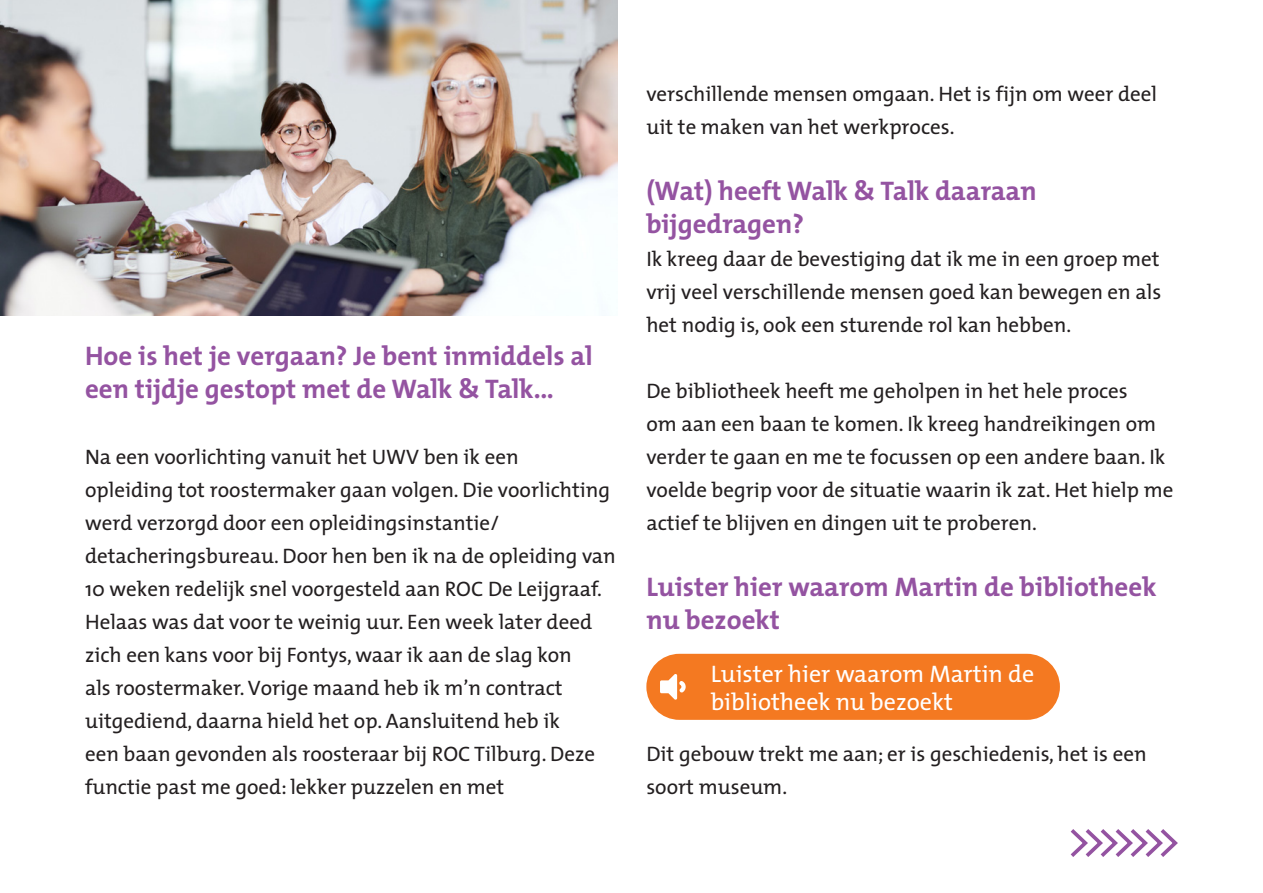
<style>
.page{position:relative;width:1263px;height:893px;background:#fff}
.page>*{position:absolute;margin:0;border:0;box-sizing:border-box;transform-origin:0 0}
.t1{font:700 27px/33px "The Mix";color:#9453a1}
.t2{font:24px/28.5px "The Mix";color:#fff}
.t3{font:21px/33px "The Mix";color:#231f20}
</style>
<div class="page">
<div style="left:646px;top:654px;width:414px;height:66px;background:#f47921;border-radius:33px"></div>
<svg style="left:660px;top:674px;width:26px;height:26px"></svg>
<img style="left:0;top:0;width:618px;height:316px">
<svg style="left:1070px;top:829px;width:108px;height:28px"></svg>
<p class="t1" style="left:85px;top:338px;width:509px">Hoe is het je vergaan? Je bent inmiddels al een tijdje gestopt met de Walk &amp; Talk...</p>
<p class="t3" style="left:85px;top:439px;width:532px">Na een voorlichting vanuit het UWV ben ik een<br>opleiding tot roostermaker gaan volgen. Die voorlichting werd verzorgd door een opleidingsinstantie/ detacheringsbureau. Door hen ben ik na de opleiding van 10 weken redelijk snel voorgesteld aan ROC De Leijgraaf.<br>Helaas was dat voor te weinig uur. Een week later deed zich een kans voor bij Fontys, waar ik aan de slag kon<br>als roostermaker. Vorige maand heb ik m’n contract uitgediend, daarna hield het op. Aansluitend heb ik<br>een baan gevonden als roosteraar bij ROC Tilburg. Deze functie past me goed: lekker puzzelen en met</p>
<p class="t3" style="left:646px;top:77px;width:512px">verschillende mensen omgaan. Het is fijn om weer deel uit te maken van het werkproces.</p>
<p class="t1" style="left:646px;top:173px;width:392px">(Wat) heeft Walk &amp; Talk daaraan bijgedragen?</p>
<p class="t3" style="left:646px;top:242px;width:516px;text-align:justify">Ik kreeg daar de bevestiging dat ik me in een groep met vrij veel verschillende mensen goed kan bewegen en als het nodig is, ook een sturende rol kan hebben.</p>
<p class="t3" style="left:646px;top:374px;width:528px">De bibliotheek heeft me geholpen in het hele proces<br>om aan een baan te komen. Ik kreeg handreikingen om verder te gaan en me te focussen op een andere baan. Ik voelde begrip voor de situatie waarin ik zat. Het hielp me actief te blijven en dingen uit te proberen.</p>
<p class="t1" style="left:646px;top:569px;width:512px">Luister hier waarom Martin de bibliotheek nu bezoekt</p>
<p class="t2" style="left:711px;top:658px;width:325px">Luister hier waarom Martin de bibliotheek nu bezoekt</p>
<p class="t3" style="left:646px;top:737px;width:502px">Dit gebouw trekt me aan; er is geschiedenis, het is een soort museum.</p>
</div>
